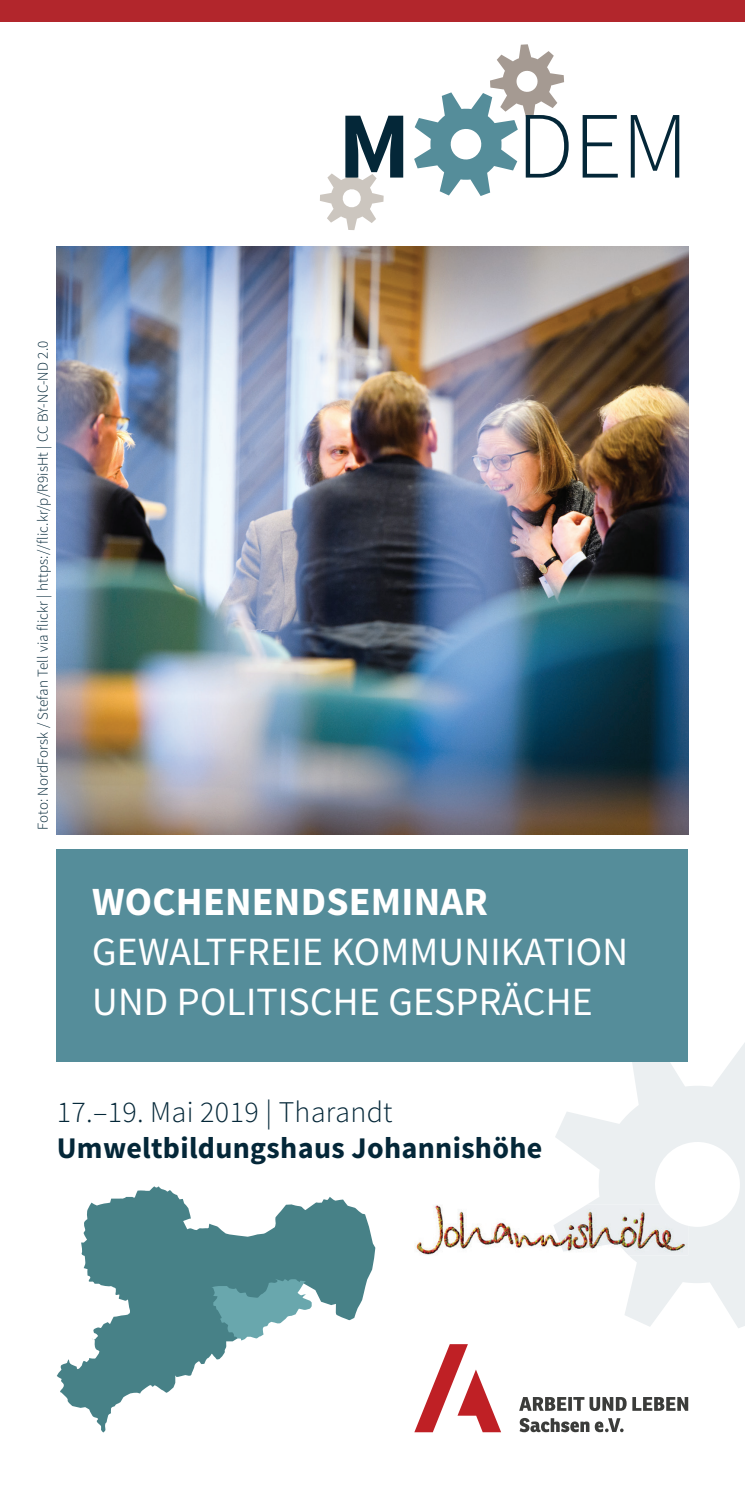
<style>
.page{position:relative;width:745px;height:1489px;background:#fff}
.page>*{position:absolute;margin:0;border:0;box-sizing:border-box;transform-origin:0 0}
.t1{font:300 94.75px "Source Sans Pro";color:#042738}
.t2{font:40px/50px "Source Sans Pro";letter-spacing:.005em;color:#fff}
.t3{font:700 40px "Source Sans Pro";letter-spacing:.005em;color:#fff}
.t4{font:700 30px "Source Sans Pro";letter-spacing:.01em;color:#042738}
.t5{font:300 30px "Source Sans Pro";letter-spacing:.01em;color:#042738}
.t6{font:300 15px "Source Sans Pro";letter-spacing:.01em;color:#042738}
.s1{font-weight:700}
</style>
<div class="page">
<svg style="left:554px;top:1040px;width:190px;height:288px"></svg>
<svg style="left:57px;top:1186px;width:318px;height:245px"></svg>
<svg style="left:209px;top:1277px;width:102px;height:63px"></svg>
<svg style="left:415px;top:1344px;width:86px;height:87px"></svg>
<svg style="left:519px;top:1417px;width:104px;height:14px"></svg>
<svg style="left:519px;top:1397px;width:168px;height:13px"></svg>
<img style="left:415px;top:1205px;width:138px;height:50px">
<img style="left:553px;top:1204px;width:134px;height:51px">
<img style="left:57px;top:246px;width:630px;height:588px">
<div style="left:57px;top:849px;width:630px;height:212px;background:#558d9a"></div>
<svg style="left:320px;top:166px;width:63px;height:64px"></svg>
<svg style="left:414px;top:44px;width:149px;height:152px"></svg>
<div style="left:0;top:0;width:744px;height:21px;background:#b2262c"></div>
<h1 class="t1" style="left:338px;top:89px;width:351px"><span class="s1">m</span> DEM</h1>
<p class="t6" style="left:34px;top:830px;width:491px;rotate:-90deg">Foto: NordForsk / Stefan Tell via flickr | https://flic.kr/p/R9isHt | CC BY-NC-ND 2.0</p>
<h2 class="t3" style="left:92px;top:875px;width:397px">Wochenendseminar</h2>
<h2 class="t2" style="left:92px;top:927px;width:537px">GEWALTFREIE KOMMUNIKATION<br>UND POLITISCHE GESPRÄCHE</h2>
<h3 class="t5" style="left:57px;top:1093px;width:337px">17.–19. Mai 2019 | Tharandt</h3>
<h3 class="t4" style="left:57px;top:1128px;width:487px">Umweltbildungshaus Johannishöhe</h3>
</div>
